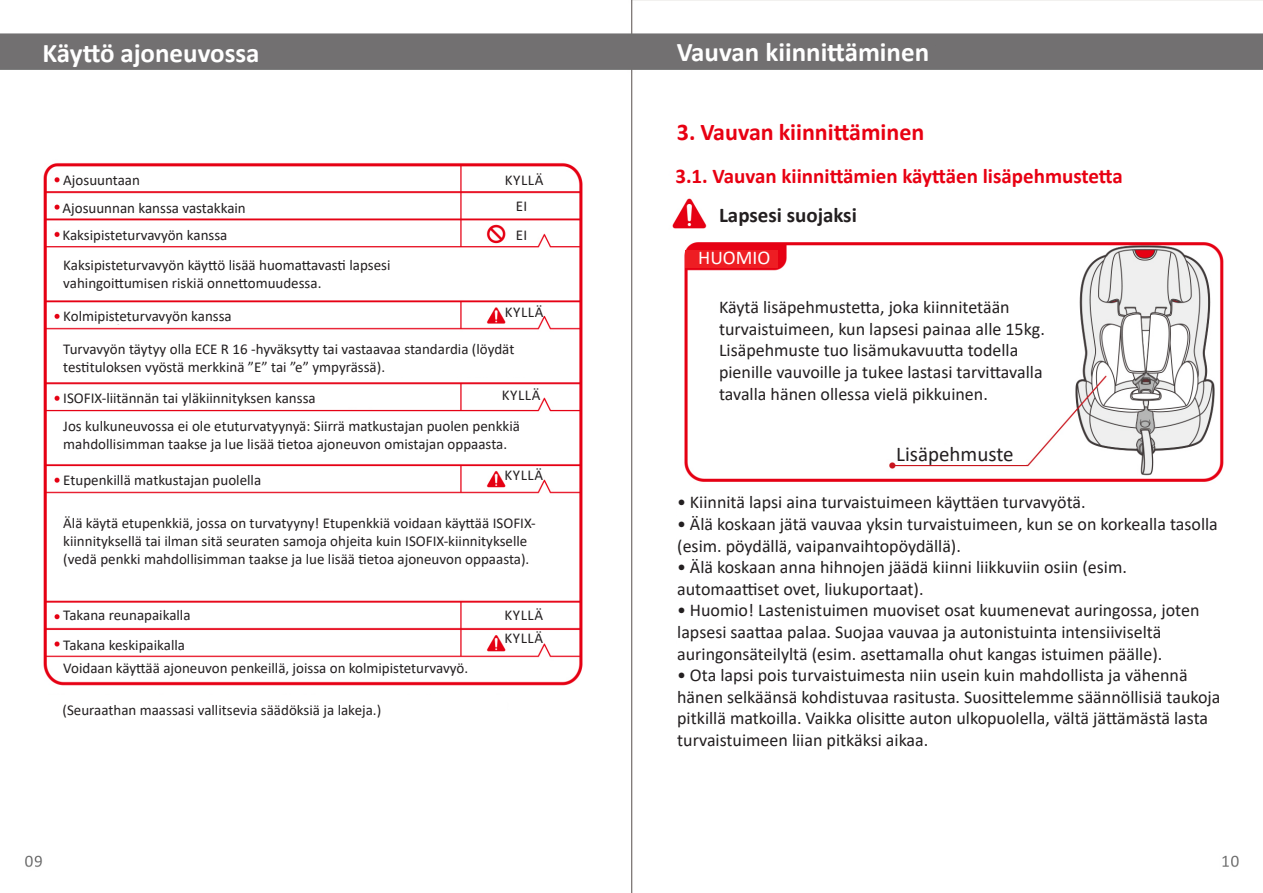
<style>
.page{position:relative;width:1263px;height:893px;background:#fff}
.page>*{position:absolute;margin:0;border:0;box-sizing:border-box;transform-origin:0 0}
.t1{font:700 27px "Calibri";color:#fff}
.t2{font:700 24px "Calibri";color:#e80012}
.t3{font:700 21px "Calibri";color:#e80012}
.t4{font:700 21px "Calibri";color:#231f20}
.t5{font:21px "Calibri";color:#231f20}
.t6{font:19.5px "Calibri";color:#fff}
.t7{font:18px/21.6px "Calibri";color:#231f20}
.t8{font:15px/18px "Calibri";color:#231f20}
</style>
<div class="page">
<img style="left:0;top:0;width:1263px;height:893px">
<div style="left:43px;top:36px;width:243px;height:32px;background:#727071"></div>
<div style="left:670px;top:36px;width:265px;height:32px;background:#727071"></div>
<div style="left:63px;top:171px;width:189px;height:18px;background:#fff"></div>
<div style="left:63px;top:198px;width:233px;height:18px;background:#fff"></div>
<div style="left:63px;top:225px;width:140px;height:18px;background:#fff"></div>
<div style="left:75px;top:252px;width:489px;height:47px;background:#fff"></div>
<div style="left:63px;top:307px;width:129px;height:17px;background:#fff"></div>
<div style="left:75px;top:337px;width:466px;height:40px;background:#fff"></div>
<div style="left:63px;top:390px;width:357px;height:17px;background:#fff"></div>
<div style="left:75px;top:414px;width:489px;height:45px;background:#fff"></div>
<div style="left:63px;top:471px;width:172px;height:18px;background:#fff"></div>
<div style="left:75px;top:501px;width:489px;height:89px;background:#fff"></div>
<div style="left:63px;top:609px;width:218px;height:15px;background:#fff"></div>
<div style="left:63px;top:636px;width:146px;height:18px;background:#fff"></div>
<div style="left:76px;top:660px;width:465px;height:21px;background:#fff"></div>
<div style="left:43px;top:696px;width:464px;height:18px;background:#fff"></div>
<div style="left:507px;top:636px;width:29px;height:18px;background:#fff"></div>
<div style="left:507px;top:606px;width:29px;height:18px;background:#fff"></div>
<div style="left:507px;top:471px;width:29px;height:18px;background:#fff"></div>
<div style="left:507px;top:389px;width:29px;height:18px;background:#fff"></div>
<div style="left:507px;top:307px;width:29px;height:18px;background:#fff"></div>
<div style="left:507px;top:225px;width:29px;height:18px;background:#fff"></div>
<div style="left:507px;top:198px;width:29px;height:18px;background:#fff"></div>
<div style="left:507px;top:171px;width:29px;height:18px;background:#fff"></div>
<div style="left:686px;top:251px;width:92px;height:17px;background:#ee1d23"></div>
<div style="left:666px;top:99px;width:266px;height:30px;background:#fff"></div>
<div style="left:691px;top:294px;width:340px;height:143px;background:#fff"></div>
<div style="left:719px;top:198px;width:291px;height:32px;background:#fff"></div>
<div style="left:670px;top:153px;width:433px;height:36px;background:#fff"></div>
<div style="left:896px;top:445px;width:129px;height:19px;background:#fff"></div>
<div style="left:677px;top:495px;width:524px;height:304px;background:#fff"></div>
<p class="t1" style="left:43px;top:34px;width:219px">Käyttö ajoneuvossa</p>
<p class="t8" style="left:63px;top:171px;width:78px">Ajosuuntaan</p>
<p class="t8" style="left:505px;top:171px;width:40px">KYLLÄ</p>
<p class="t8" style="left:516px;top:196px;width:13px">EI</p>
<p class="t8" style="left:516px;top:225px;width:13px">EI</p>
<p class="t8" style="left:63px;top:198px;width:185px">Ajosuunnan kanssa vastakkain</p>
<p class="t8" style="left:63px;top:225px;width:166px">Kaksipisteturvavyön kanssa</p>
<p class="t8" style="left:63px;top:256px;width:329px">Kaksipisteturvavyön käyttö lisää huomattavasti lapsesi vahingoittumisen riskiä onnettomuudessa.</p>
<p class="t8" style="left:63px;top:307px;width:170px">Kolmipisteturvavyön kanssa</p>
<p class="t8" style="left:505px;top:303px;width:40px">KYLLÄ</p>
<p class="t8" style="left:63px;top:340px;width:453px">Turvavyön täytyy olla ECE R 16 -hyväksytty tai vastaavaa standardia (löydät testituloksen vyöstä merkkinä ”E” tai ”e” ympyrässä).</p>
<p class="t8" style="left:63px;top:389px;width:254px">ISOFIX-liitännän tai yläkiinnityksen kanssa</p>
<p class="t8" style="left:502px;top:385px;width:40px">KYLLÄ</p>
<p class="t8" style="left:63px;top:417px;width:458px">Jos kulkuneuvossa ei ole etuturvatyynyä: Siirrä matkustajan puolen penkkiä mahdollisimman taakse ja lue lisää tietoa ajoneuvon omistajan oppaasta.</p>
<p class="t8" style="left:63px;top:471px;width:199px">Etupenkillä matkustajan puolella</p>
<p class="t8" style="left:504px;top:465px;width:40px">KYLLÄ</p>
<p class="t8" style="left:63px;top:514px;width:474px">Älä käytä etupenkkiä, jossa on turvatyyny! Etupenkkiä voidaan käyttää ISOFIX&shy;kiinnityksellä tai ilman sitä seuraten samoja ohjeita kuin ISOFIX-kiinnitykselle (vedä penkki mahdollisimman taakse ja lue lisää tietoa ajoneuvon oppaasta).</p>
<p class="t8" style="left:63px;top:606px;width:129px">Takana reunapaikalla</p>
<p class="t8" style="left:63px;top:636px;width:123px">Takana keskipaikalla</p>
<p class="t8" style="left:63px;top:658px;width:406px">Voidaan käyttää ajoneuvon penkeillä, joissa on kolmipisteturvavyö.</p>
<p class="t8" style="left:63px;top:700px;width:320px">(Seuraathan maassasi vallitsevia säädöksiä ja lakeja.)</p>
<p class="t8" style="left:504px;top:606px;width:40px">KYLLÄ</p>
<p class="t8" style="left:504px;top:629px;width:40px">KYLLÄ</p>
<p class="t1" style="left:677px;top:33px;width:254px">Vauvan kiinnittäminen</p>
<p class="t2" style="left:677px;top:115px;width:249px">3. Vauvan kiinnittäminen</p>
<p class="t3" style="left:675px;top:161px;width:449px">3.1. Vauvan kiinnittämien käyttäen lisäpehmustetta</p>
<p class="t4" style="left:719px;top:200px;width:139px">Lapsesi suojaksi</p>
<p class="t6" style="left:698px;top:244px;width:74px">HUOMIO</p>
<p class="t7" style="left:719px;top:296px;width:327px">Käytä lisäpehmustetta, joka kiinnitetään turvaistuimeen, kun lapsesi painaa alle 15kg.</p>
<p class="t7" style="left:719px;top:339px;width:325px">Lisäpehmuste tuo lisämukavuutta todella pienille vauvoille ja tukee lastasi tarvittavalla tavalla hänen ollessa vielä pikkuinen.</p>
<p class="t5" style="left:896px;top:439px;width:119px">Lisäpehmuste</p>
<p class="t7" style="left:677px;top:491px;width:410px">• Kiinnitä lapsi aina turvaistuimeen käyttäen turvavyötä.</p>
<p class="t7" style="left:677px;top:513px;width:542px">• Älä koskaan jätä vauvaa yksin turvaistuimeen, kun se on korkealla tasolla (esim. pöydällä, vaipanvaihtopöydällä).</p>
<p class="t7" style="left:677px;top:556px;width:451px">• Älä koskaan anna hihnojen jäädä kiinni liikkuviin osiin (esim. automaattiset ovet, liukuportaat).</p>
<p class="t7" style="left:677px;top:599px;width:524px">• Huomio! Lastenistuimen muoviset osat kuumenevat auringossa, joten lapsesi saattaa palaa. Suojaa vauvaa ja autonistuinta intensiiviseltä auringonsäteilyltä (esim. asettamalla ohut kangas istuimen päälle).</p>
<p class="t7" style="left:677px;top:664px;width:545px">• Ota lapsi pois turvaistuimesta niin usein kuin mahdollista ja vähennä hänen selkäänsä kohdistuvaa rasitusta. Suosittelemme säännöllisiä taukoja pitkillä matkoilla. Vaikka olisitte auton ulkopuolella, vältä jättämästä lasta turvaistuimeen liian pitkäksi aikaa.</p>
</div>
